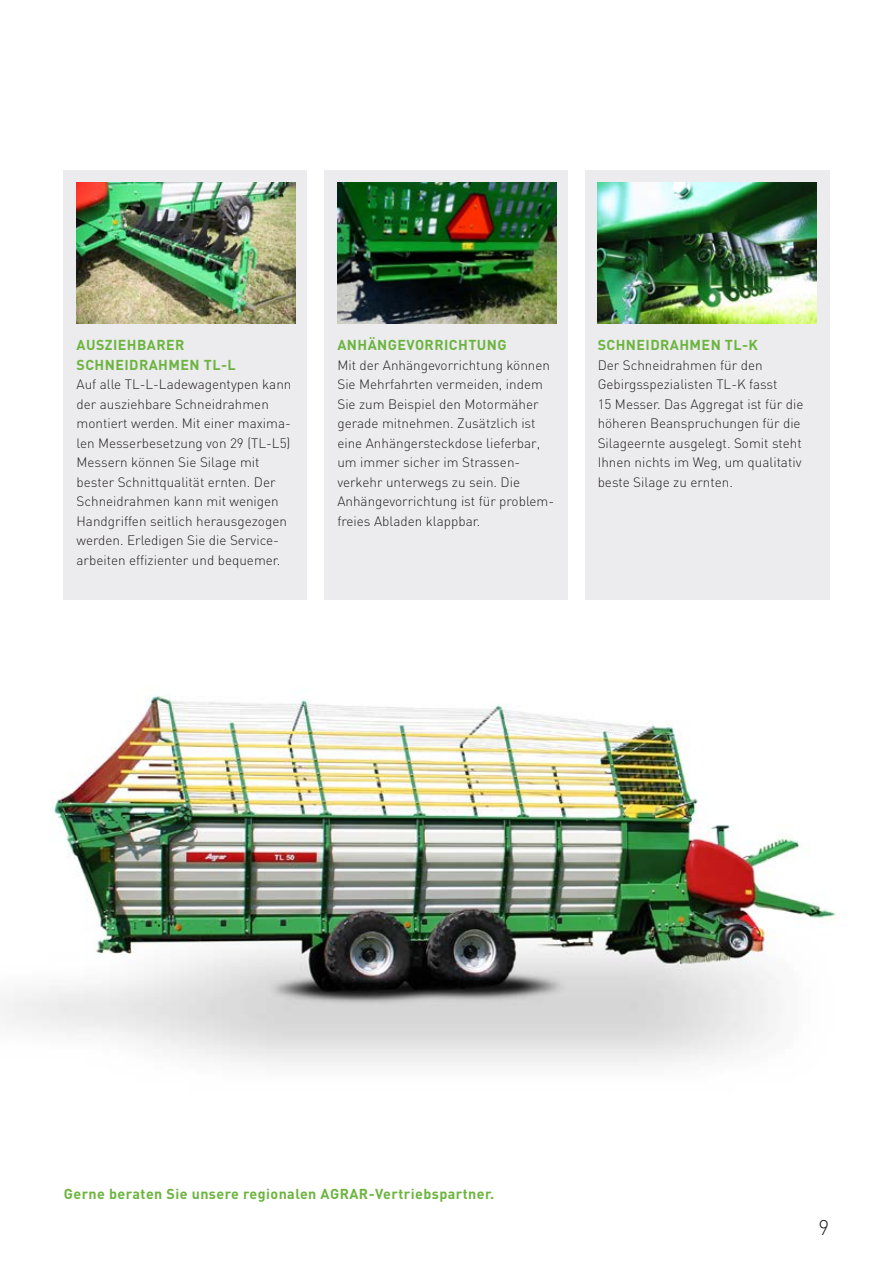
<style>
.page{position:relative;width:893px;height:1263px;background:#fff}
.page>*{position:absolute;margin:0;border:0;box-sizing:border-box;transform-origin:0 0}
.t1{font:300 21px "DIN";color:#231f20}
.t2{font:700 14.25px/19.5px "DIN";letter-spacing:.03em;color:#6cb43f}
.t3{font:300 13.5px/19.5px "DIN";color:#231f20}
</style>
<div class="page">
<img style="left:0;top:695px;width:837px;height:371px">
<div style="left:325px;top:170px;width:243px;height:430px;background:#ececee"></div>
<img style="left:337px;top:183px;width:219px;height:140px">
<div style="left:585px;top:170px;width:244px;height:430px;background:#ececee"></div>
<img style="left:598px;top:183px;width:219px;height:140px">
<div style="left:64px;top:170px;width:243px;height:430px;background:#ececee"></div>
<img style="left:77px;top:183px;width:219px;height:140px">
<p class="t2" style="left:77px;top:335px;width:161px">AUSZIEHBARER<br>SCHNEIDRAHMEN TL-L</p>
<p class="t3" style="left:77px;top:374px;width:216px">Auf alle TL- L- Ladewagentypen kann der ausziehbare Schneidrahmen montiert werden. Mit einer maxima&shy;len Messerbesetzung von 29 (TL- L5)<br>Messern können Sie Silage mit bester Schnittqualität ernten. Der Schneidrahmen kann mit wenigen Handgriffen seitlich herausgezogen werden. Erledigen Sie die Service&shy;arbeiten effizienter und bequemer.</p>
<p class="t2" style="left:337px;top:335px;width:171px">ANHÄNGEVORRICHTUNG</p>
<p class="t3" style="left:337px;top:355px;width:218px">Mit der Anhängevorrichtung können<br>Sie Mehrfahrten vermeiden, indem<br>Sie zum Beispiel den Motormäher gerade mitnehmen. Zusätzlich ist eine Anhängersteckdose lieferbar, um immer sicher im Strassen&shy;verkehr unterwegs zu sein. Die<br>Anhängevorrichtung ist für problem&shy;freies Abladen klappbar.</p>
<p class="t2" style="left:598px;top:335px;width:162px">SCHNEIDRAHMEN TL-K</p>
<p class="t3" style="left:598px;top:355px;width:207px">Der Schneidrahmen für den<br>Gebirgsspezialisten TL- K fasst<br>15 Messer. Das Aggregat ist für die höheren Beanspruchungen für die<br>Silageernte ausgelegt. Somit steht<br>Ihnen nichts im Weg, um qualitativ beste Silage zu ernten.</p>
<p class="t2" style="left:64px;top:1184px;width:432px">Gerne beraten Sie unsere regionalen AGRAR-Vertriebspartner.</p>
<h1 class="t1" style="left:818px;top:1215px;width:12px">9</h1>
</div>
